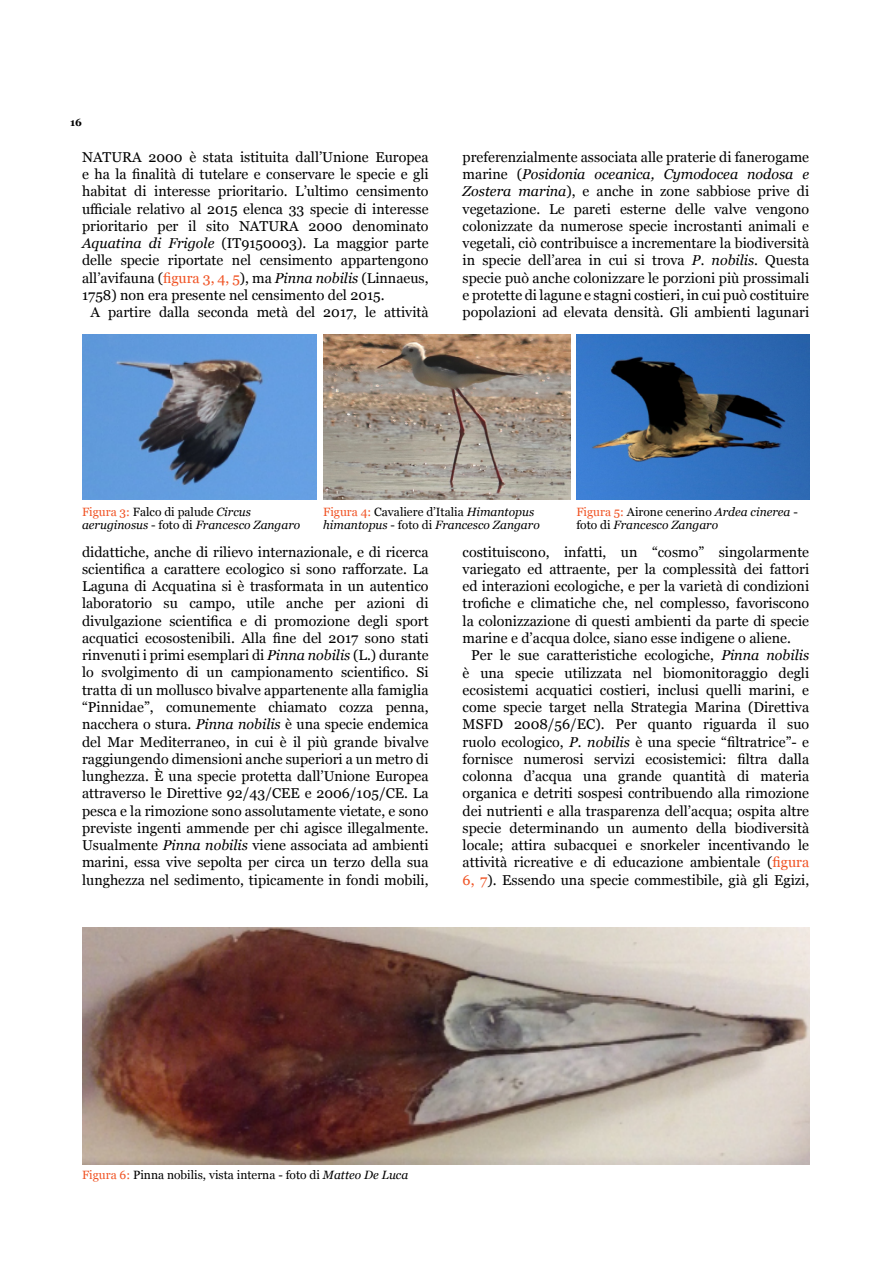
<style>
.page{position:relative;width:893px;height:1263px;background:#fff}
.page>*{position:absolute;margin:0;border:0;box-sizing:border-box;transform-origin:0 0}
.t1{font:14.25px/17.2px "Georgia";color:#000;text-align:justify}
.t2{font:italic 12px/13.5px "Georgia";color:#000}
.t3{font:12px "Georgia";color:#000}
.t4{font:700 10.5px "Georgia";color:#000}
.s1{font-style:italic}
.s2{color:#f05324}
.s3{font-style:normal;color:#f05324}
.s4{font-style:normal}
</style>
<div class="page">
<img style="left:82px;top:335px;width:235px;height:164px">
<img style="left:323px;top:335px;width:247px;height:164px">
<img style="left:576px;top:335px;width:233px;height:164px">
<img style="left:82px;top:927px;width:727px;height:237px">
<p class="t4" style="left:70px;top:114px;width:13px">16</p>
<p class="t1" style="left:82px;top:148px;width:348px">NATURA 2000 è stata istituita dall’Unione Europea</p>
<p class="t1" style="left:82px;top:165px;width:348px">e ha la finalità di tutelare e conservare le specie e gli</p>
<p class="t1" style="left:82px;top:182px;width:348px">habitat di interesse prioritario. L’ultimo censimento</p>
<p class="t1" style="left:82px;top:199px;width:348px">ufficiale relativo al 2015 elenca 33 specie di interesse</p>
<p class="t1" style="left:82px;top:217px;width:348px">prioritario per il sito NATURA 2000 denominato</p>
<p class="t1" style="left:82px;top:234px;width:348px"><span class="s1">Aquatina di Frigole</span> (IT9150003). La maggior parte</p>
<p class="t1" style="left:82px;top:251px;width:348px">delle specie riportate nel censimento appartengono</p>
<p class="t1" style="left:82px;top:268px;width:348px">all’avifauna (<span class="s2">figura 3, 4, 5</span>), ma <span class="s1">Pinna nobilis</span> (Linnaeus,</p>
<p class="t1" style="left:82px;top:286px;width:304px">1758) non era presente nel censimento del 2015.</p>
<p class="t1" style="left:91px;top:303px;width:340px">A partire dalla seconda metà del 2017, le attività</p>
<p class="t1" style="left:463px;top:148px;width:348px">preferenzialmente associata alle praterie di fanerogame marine (<span class="s1">Posidonia oceanica, Cymodocea nodosa e Zostera marina</span>), e anche in zone sabbiose prive di vegetazione. Le pareti esterne delle valve vengono colonizzate da numerose specie incrostanti animali e vegetali, ciò contribuisce a incrementare la biodiversità in specie dell’area in cui si trova <span class="s1">P. nobilis</span>. Questa specie può anche colonizzare le porzioni più prossimali e protette di lagune e stagni costieri, in cui può costituire popolazioni ad elevata densità. Gli ambienti lagunari</p>
<p class="t2" style="left:82px;top:504px;width:220px"><span class="s3">Figura 3:</span> <span class="s4">Falco di palude</span> Circus aeruginosus <span class="s4">- foto di</span> Francesco Zangaro</p>
<p class="t2" style="left:323px;top:504px;width:218px"><span class="s3">Figura 4:</span> <span class="s4">Cavaliere d’Italia</span> Himantopus himantopus <span class="s4">- foto di</span> Francesco Zangaro</p>
<p class="t2" style="left:576px;top:504px;width:223px"><span class="s3">Figura 5:</span> <span class="s4">Airone cenerino</span> Ardea cinerea <span class="s4">- foto di</span> Francesco Zangaro</p>
<p class="t1" style="left:82px;top:542px;width:348px">didattiche, anche di rilievo internazionale, e di ricerca scientifica a carattere ecologico si sono rafforzate. La Laguna di Acquatina si è trasformata in un autentico laboratorio su campo, utile anche per azioni di divulgazione scientifica e di promozione degli sport acquatici ecosostenibili. Alla fine del 2017 sono stati rinvenuti i primi esemplari di <span class="s1">Pinna nobilis</span> (L.) durante lo svolgimento di un campionamento scientifico. Si tratta di un mollusco bivalve appartenente alla famiglia “Pinnidae”, comunemente chiamato cozza penna, nacchera o stura. <span class="s1">Pinna nobilis</span> è una specie endemica del Mar Mediterraneo, in cui è il più grande bivalve raggiungendo dimensioni anche superiori a un metro di lunghezza. È una specie protetta dall’Unione Europea attraverso le Direttive 92/43/CEE e 2006/105/CE. La pesca e la rimozione sono assolutamente vietate, e sono previste ingenti ammende per chi agisce illegalmente.<br>Usualmente <span class="s1">Pinna nobilis</span> viene associata ad ambienti marini, essa vive sepolta per circa un terzo della sua lunghezza nel sedimento, tipicamente in fondi mobili,</p>
<p class="t1" style="left:463px;top:543px;width:348px">costituiscono, infatti, un “cosmo” singolarmente</p>
<p class="t1" style="left:463px;top:560px;width:348px">variegato ed attraente, per la complessità dei fattori</p>
<p class="t1" style="left:463px;top:577px;width:348px">ed interazioni ecologiche, e per la varietà di condizioni</p>
<p class="t1" style="left:463px;top:594px;width:348px">trofiche e climatiche che, nel complesso, favoriscono</p>
<p class="t1" style="left:463px;top:612px;width:348px">la colonizzazione di questi ambienti da parte di specie</p>
<p class="t1" style="left:463px;top:629px;width:330px">marine e d’acqua dolce, siano esse indigene o aliene.</p>
<p class="t1" style="left:471px;top:646px;width:340px">Per le sue caratteristiche ecologiche, <span class="s1">Pinna nobilis</span></p>
<p class="t1" style="left:463px;top:663px;width:348px">è una specie utilizzata nel biomonitoraggio degli</p>
<p class="t1" style="left:463px;top:681px;width:348px">ecosistemi acquatici costieri, inclusi quelli marini, e</p>
<p class="t1" style="left:463px;top:698px;width:348px">come specie target nella Strategia Marina (Direttiva</p>
<p class="t1" style="left:463px;top:715px;width:348px">MSFD 2008/56/EC). Per quanto riguarda il suo</p>
<p class="t1" style="left:463px;top:732px;width:348px">ruolo ecologico, <span class="s1">P. nobilis</span> è una specie “filtratrice”- e</p>
<p class="t1" style="left:463px;top:750px;width:348px">fornisce numerosi servizi ecosistemici: filtra dalla</p>
<p class="t1" style="left:463px;top:767px;width:348px">colonna d’acqua una grande quantità di materia</p>
<p class="t1" style="left:463px;top:784px;width:348px">organica e detriti sospesi contribuendo alla rimozione</p>
<p class="t1" style="left:463px;top:801px;width:348px">dei nutrienti e alla trasparenza dell’acqua; ospita altre</p>
<p class="t1" style="left:463px;top:819px;width:348px">specie determinando un aumento della biodiversità</p>
<p class="t1" style="left:463px;top:836px;width:348px">locale; attira subacquei e snorkeler incentivando le</p>
<p class="t1" style="left:463px;top:853px;width:348px">attività ricreative e di educazione ambientale (<span class="s2">figura</span></p>
<p class="t1" style="left:463px;top:870px;width:348px"><span class="s2">6, 7</span>). Essendo una specie commestibile, già gli Egizi,</p>
<p class="t3" style="left:82px;top:1166px;width:328px"><span class="s2">Figura 6:</span> Pinna nobilis, vista interna - foto di <span class="s1">Matteo De Luca</span></p>
</div>
